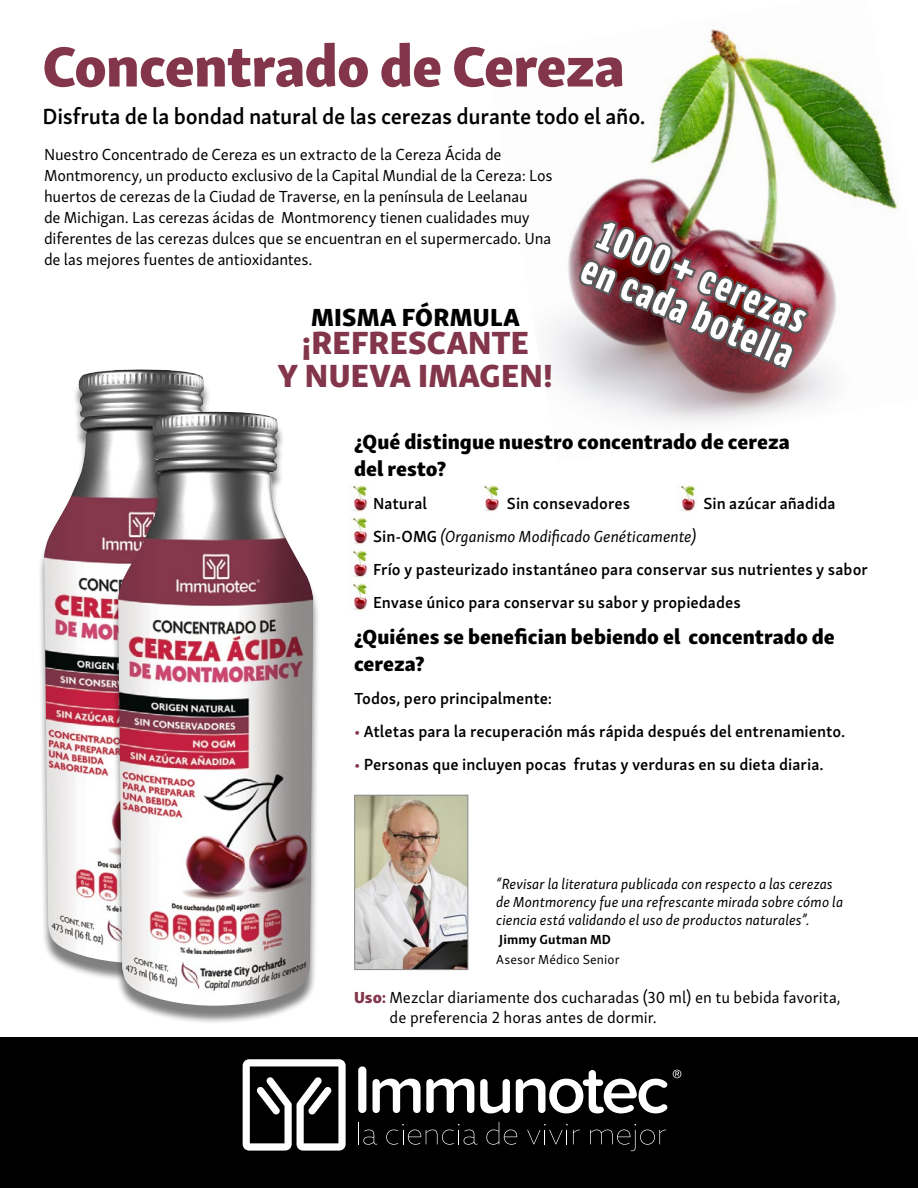
<style>
.page{position:relative;width:918px;height:1188px;background:#fff}
.page>*{position:absolute;margin:0;border:0;box-sizing:border-box;transform-origin:0 0}
.t1{font:58.2px "Skolar Sans Latn Eb";letter-spacing:-.015em;color:#83364b}
.t2{font:700 40.8px/37.3px "LFT Etica Compressed";color:#fff}
.t3{font:33px/33px "Skolar Sans Latn Eb";letter-spacing:.01em;color:#83364b;text-align:center}
.t4{font:25.5px "Skolar Sans Latn Eb";letter-spacing:.01em;color:#000}
.t5{font:600 22.5px "Skolar Sans Latn";letter-spacing:-.015em;color:#000}
.t6{font:21px/27px "Skolar Sans Latn Eb";color:#000}
.t7{font:16.5px/21px "Skolar Sans Latn";letter-spacing:-.01em;color:#000}
.t8{font:600 16.5px/33px "Skolar Sans Latn";color:#000}
.t9{font:italic 15px/18px "Skolar Sans Latn";letter-spacing:.005em;color:#000}
.t10{font:13.5px "Skolar Sans Latn";letter-spacing:.01em;color:#000}
.t11{font:700 13.5px "Skolar Sans Latn";letter-spacing:.01em;color:#000}
.s1{font-size:59.55px}
.s2{font-weight:400;font-style:italic}
.s3{font-family:"Skolar Sans Latn Eb";font-weight:400;color:#83364b}
.s4{font-family:"Skolar Sans Latn Eb";color:#83364b}
</style>
<div class="page">
<div style="left:37px;top:375px;width:209px;height:607px;background:#000;opacity:.5"></div>
<img style="left:44px;top:369px;width:195px;height:595px">
<img style="left:550px;top:29px;width:348px;height:394px">
<img style="left:574px;top:218px;width:238px;height:155px">
<img style="left:353px;top:485px;width:15px;height:27px">
<img style="left:484px;top:485px;width:16px;height:27px">
<img style="left:681px;top:485px;width:15px;height:27px">
<img style="left:352px;top:517px;width:16px;height:28px">
<img style="left:352px;top:550px;width:16px;height:28px">
<img style="left:352px;top:583px;width:16px;height:28px">
<div style="left:0;top:1037px;width:918px;height:151px;background:#000"></div>
<div style="left:111px;top:418px;width:209px;height:606px;background:#000;opacity:.5"></div>
<img style="left:118px;top:412px;width:195px;height:595px">
<img style="left:356px;top:797px;width:110px;height:171px">
<div style="left:354px;top:795px;width:114px;height:175px;border:1px solid #8b8d8d"></div>
<svg style="left:358px;top:1122px;width:19px;height:23px"></svg>
<svg style="left:386px;top:1124px;width:91px;height:21px"></svg>
<svg style="left:486px;top:1122px;width:31px;height:23px"></svg>
<svg style="left:527px;top:1124px;width:53px;height:20px"></svg>
<svg style="left:590px;top:1124px;width:76px;height:27px"></svg>
<svg style="left:673px;top:1070px;width:8px;height:8px"></svg>
<div style="left:358px;top:1066px;width:8px;height:47px;background:#fff;border-radius:4px"></div>
<svg style="left:373px;top:1079px;width:101px;height:34px"></svg>
<svg style="left:480px;top:1079px;width:30px;height:34px"></svg>
<svg style="left:516px;top:1070px;width:151px;height:43px"></svg>
<svg style="left:243px;top:1059px;width:103px;height:92px"></svg>
<h1 class="t1" style="left:43px;top:17px;width:584px">Concentrado de Cereza</h1>
<h3 class="t5" style="left:43px;top:99px;width:605px">Disfruta de la bondad natural de las cerezas durante todo el año.</h3>
<p class="t7" style="left:44px;top:143px;width:510px">Nuestro Concentrado de Cereza es un extracto de la Cereza Ácida de Montmorency, un producto exclusivo de la Capital Mundial de la Cereza: Los huertos de cerezas de la Ciudad de Traverse, en la península de Leelanau<br>de Michigan. Las cerezas ácidas de Montmorency tienen cualidades muy diferentes de las cerezas dulces que se encuentran en el supermercado. Una de las mejores fuentes de antioxidantes.</p>
<h3 class="t4" style="left:311px;top:295px;width:210px">MISMA FÓRMULA</h3>
<h3 class="t3" style="left:278px;top:323px;width:277px">¡REFRESCANTE<br>Y NUEVA IMAGEN!</h3>
<h2 class="t2" style="left:605px;top:216px;width:227px;rotate:23deg">1000<span class="s1">+</span> cerezas en cada botella</h2>
<p class="t6" style="left:354px;top:427px;width:437px">¿Qué distingue nuestro concentrado de cereza del resto?</p>
<p class="t8" style="left:373px;top:486px;width:56px">Natural</p>
<p class="t8" style="left:507px;top:486px;width:125px">Sin consevadores</p>
<p class="t8" style="left:703px;top:486px;width:134px">Sin azúcar añadida</p>
<p class="t8" style="left:373px;top:519px;width:496px">Sin-OMG <span class="s2">(Organismo Modificado Genéticamente)<br></span>Frío y pasteurizado instantáneo para conservar sus nutrientes y sabor<br>Envase único para conservar su sabor y propiedades</p>
<p class="t6" style="left:354px;top:622px;width:482px">¿Quiénes se benefician bebiendo el concentrado de cereza?</p>
<p class="t8" style="left:354px;top:681px;width:200px">Todos, pero principalmente:</p>
<p class="t8" style="left:354px;top:714px;width:493px"><span class="s3">•</span> Atletas para la recuperación más rápida después del entrenamiento.</p>
<p class="t8" style="left:354px;top:747px;width:471px"><span class="s3">•</span> Personas que incluyen pocas frutas y verduras en su dieta diaria.</p>
<p class="t9" style="left:496px;top:873px;width:348px">“Revisar la literatura publicada con respecto a las cerezas de Montmorency fue una refrescante mirada sobre cómo la ciencia está validando el uso de productos naturales”.</p>
<p class="t11" style="left:499px;top:929px;width:113px">Jimmy Gutman MD</p>
<p class="t10" style="left:496px;top:949px;width:125px">Asesor Médico Senior</p>
<p class="t7" style="left:390px;top:986px;width:453px;line-height:19.5px;text-indent:-36px"><span class="s4">Uso:</span> Mezclar diariamente dos cucharadas (30 ml) en tu bebida favorita, de preferencia 2 horas antes de dormir.</p>
</div>
